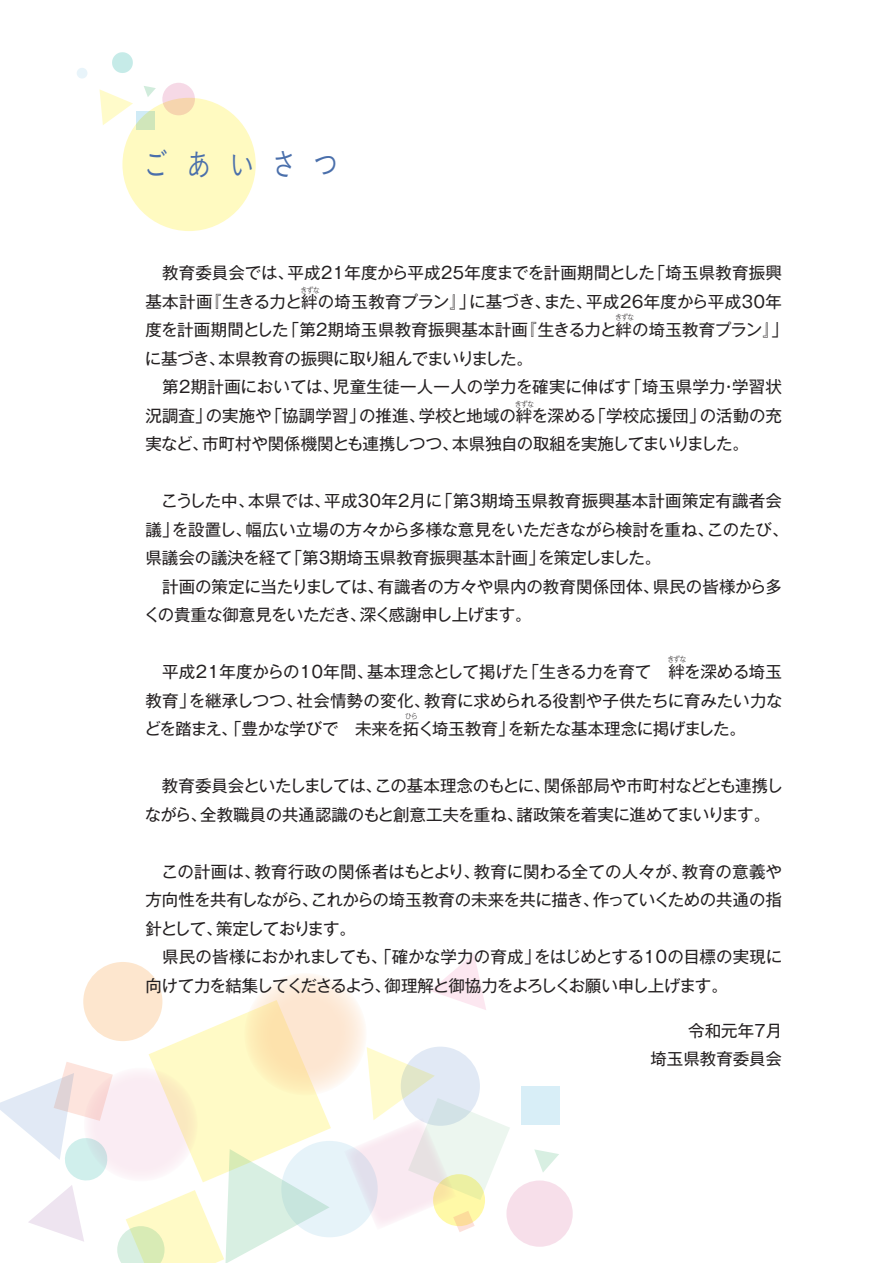
<style>
.page{position:relative;width:893px;height:1263px;background:#fff}
.page>*{position:absolute;margin:0;border:0;box-sizing:border-box;transform-origin:0 0}
.t1{font:31.5px "Koburina Go Std W3";letter-spacing:.69em;color:#4a6fab;scale:.8 1}
.t2{font:16.5px/28.5px "Gothic MB101 Pro";letter-spacing:-.01em;color:#231f20}
.t3{font:300 7.5px "Gothic MB101 Pro";letter-spacing:-.06em;color:#231f20;scale:.89 1}
</style>
<div class="page">
<svg style="left:244px;top:973px;width:123px;height:122px"></svg>
<div style="left:281px;top:1141px;width:97px;height:96px;background:#e6f3f9;border-radius:50%"></div>
<div style="left:521px;top:1086px;width:39px;height:39px;background:#d8eef7"></div>
<div style="left:83px;top:962px;width:79px;height:79px;background:#fde6ce;border-radius:50%"></div>
<div style="left:506px;top:1180px;width:67px;height:67px;background:#f7dfea;border-radius:50%"></div>
<svg style="left:430px;top:954px;width:56px;height:56px"></svg>
<svg style="left:344px;top:1047px;width:166px;height:185px"></svg>
<svg style="left:534px;top:1149px;width:25px;height:23px"></svg>
<svg style="left:0;top:1000px;width:331px;height:263px"></svg>
<div style="left:122px;top:98px;width:134px;height:133px;background:#fffac1;border-radius:50%"></div>
<svg style="left:136px;top:111px;width:19px;height:19px"></svg>
<svg style="left:162px;top:83px;width:33px;height:32px"></svg>
<div style="left:77px;top:68px;width:10px;height:11px;background:#e8f4fa;border-radius:50%"></div>
<svg style="left:99px;top:89px;width:34px;height:36px"></svg>
<svg style="left:144px;top:86px;width:12px;height:11px"></svg>
<svg style="left:112px;top:52px;width:21px;height:21px"></svg>
<h1 class="t1" style="left:143px;top:141px;width:246px">ごあいさつ</h1>
<p class="t2" style="left:145px;top:257px;width:645px">　教育委員会では、平成２１年度から平成２５年度までを計画期間とした「埼玉県教育振興基本計画『生きる力と絆の埼玉教育プラン』」に基づき、また、平成２６年度から平成３０年度を計画期間とした「第２期埼玉県教育振興基本計画『生きる力と絆の埼玉教育プラン』」に基づき、本県教育の振興に取り組んでまいりました。<br>　第２期計画においては、児童生徒一人一人の学力を確実に伸ばす「埼玉県学力・学習状況調査」の実施や「協調学習」の推進、学校と地域の絆を深める「学校応援団」の活動の充実など、市町村や関係機関とも連携しつつ、本県独自の取組を実施してまいりました。</p>
<p class="t3" style="left:301px;top:284px;width:23px">きずな</p>
<p class="t3" style="left:615px;top:311px;width:23px">きずな</p>
<p class="t3" style="left:515px;top:397px;width:23px">きずな</p>
<p class="t2" style="left:144px;top:485px;width:646px">　こうした中、本県では、平成３０年２月に「第３期埼玉県教育振興基本計画策定有識者会議」を設置し、幅広い立場の方々から多様な意見をいただきながら検討を重ね、このたび、県議会の議決を経て「第３期埼玉県教育振興基本計画」を策定しました。<br>　計画の策定に当たりましては、有識者の方々や県内の教育関係団体、県民の皆様から多くの貴重な御意見をいただき、深く感謝申し上げます。</p>
<p class="t3" style="left:667px;top:653px;width:23px">きずな</p>
<p class="t2" style="left:144px;top:655px;width:640px;text-align:justify">　平成２１年度からの１０年間、基本理念として掲げた「生きる力を育て　絆を深める埼玉教育」を継承しつつ、社会情勢の変化、教育に求められる役割や子供たちに育みたい力などを踏まえ、「豊かな学びで　未来を拓く埼玉教育」を新たな基本理念に掲げました。</p>
<p class="t3" style="left:405px;top:710px;width:16px">ひら</p>
<p class="t2" style="left:145px;top:769px;width:640px">　教育委員会といたしましては、この基本理念のもとに、関係部局や市町村などとも連携しながら、全教職員の共通認識のもと創意工夫を重ね、諸政策を着実に進めてまいります。</p>
<p class="t2" style="left:145px;top:855px;width:639px">　この計画は、教育行政の関係者はもとより、教育に関わる全ての人々が、教育の意義や方向性を共有しながら、これからの埼玉教育の未来を共に描き、作っていくための共通の指針として、策定しております。<br>　県民の皆様におかれましても、「確かな学力の育成」をはじめとする１０の目標の実現に向けて力を結集してくださるよう、御理解と御協力をよろしくお願い申し上げます。</p>
<p class="t2" style="left:650px;top:1014px;width:133px;text-align:right">令和元年７月<br>埼玉県教育委員会</p>
</div>
